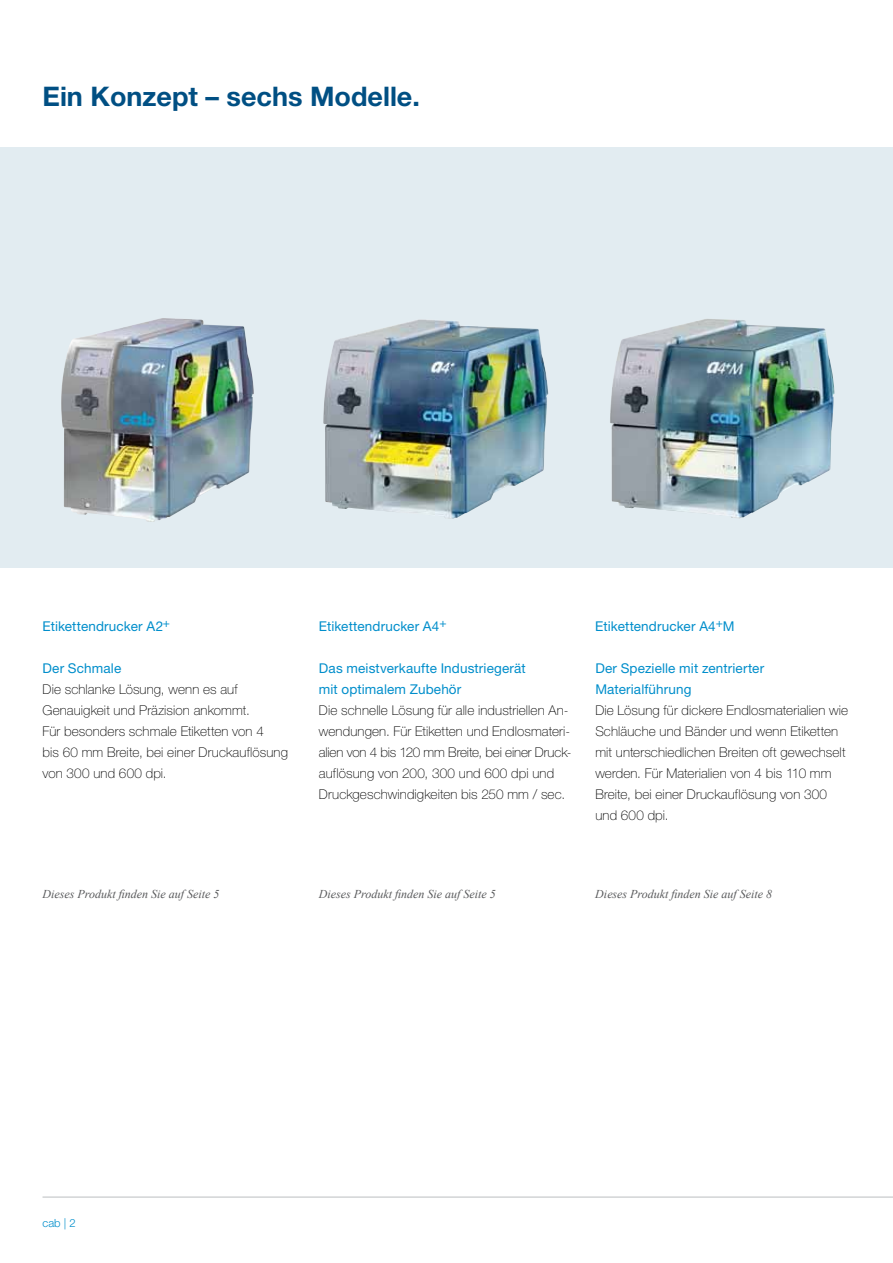
<style>
.page{position:relative;width:893px;height:1263px;background:#fff}
.page>*{position:absolute;margin:0;border:0;box-sizing:border-box;transform-origin:0 0}
.t1{font:700 27px "Helvetica Neue";color:#004f83}
.t2{font:100 13.5px/21px "Helvetica Neue";letter-spacing:.01em;color:#000}
.t3{font:13.5px/21px "Helvetica Neue";letter-spacing:.01em;color:#008ecb}
.t4{font:italic 12px "Times New Roman";color:#58595b}
.t5{font:300 11.25px "Helvetica Neue";color:#008ecb}
</style>
<div class="page">
<hr style="left:43px;top:1197px;width:850px;height:1px;background:#bcbec0">
<div style="left:0;top:148px;width:893px;height:420px;background:#e2ecf1"></div>
<img style="left:61px;top:318px;width:193px;height:204px">
<img style="left:323px;top:319px;width:225px;height:200px">
<img style="left:610px;top:319px;width:225px;height:199px">
<h1 class="t1" style="left:43px;top:79px;width:379px">Ein Konzept – sechs Modelle.</h1>
<p class="t3" style="left:43px;top:615px;width:129px">Etikettendrucker A2<sup>+</sup></p>
<p class="t3" style="left:43px;top:657px;width:80px">Der Schmale</p>
<p class="t2" style="left:43px;top:678px;width:247px">Die schlanke Lösung, wenn es auf Genauigkeit und Präzision ankommt.<br>Für besonders schmale Etiketten von 4<br>bis 60 mm Breite, bei einer Druckauflösung von 300 und 600 dpi.</p>
<p class="t4" style="left:43px;top:885px;width:178px">Dieses Produkt finden Sie auf Seite 5</p>
<p class="t3" style="left:319px;top:615px;width:129px">Etikettendrucker A4<sup>+</sup></p>
<p class="t3" style="left:319px;top:657px;width:208px">Das meistverkaufte Industriegerät mit optimalem Zubehör</p>
<p class="t2" style="left:319px;top:699px;width:254px">Die schnelle Lösung für alle industriellen An&shy;wendungen. Für Etiketten und Endlosmateri&shy;alien von 4 bis 120 mm Breite, bei einer Druck&shy;auflösung von 200, 300 und 600 dpi und Druckgeschwindigkeiten bis 250 mm / sec.</p>
<p class="t3" style="left:595px;top:615px;width:141px">Etikettendrucker A4<sup>+</sup>M</p>
<p class="t3" style="left:595px;top:657px;width:170px">Der Spezielle mit zentrierter<br>Materialführung</p>
<p class="t2" style="left:595px;top:699px;width:254px">Die Lösung für dickere Endlosmaterialien wie Schläuche und Bänder und wenn Etiketten mit unterschiedlichen Breiten oft gewechselt werden. Für Materialien von 4 bis 110 mm Breite, bei einer Druckauflösung von 300 und 600 dpi.</p>
<p class="t4" style="left:319px;top:885px;width:178px">Dieses Produkt finden Sie auf Seite 5</p>
<p class="t4" style="left:595px;top:885px;width:178px">Dieses Produkt finden Sie auf Seite 8</p>
<p class="t5" style="left:43px;top:1216px;width:35px">cab | 2</p>
</div>
